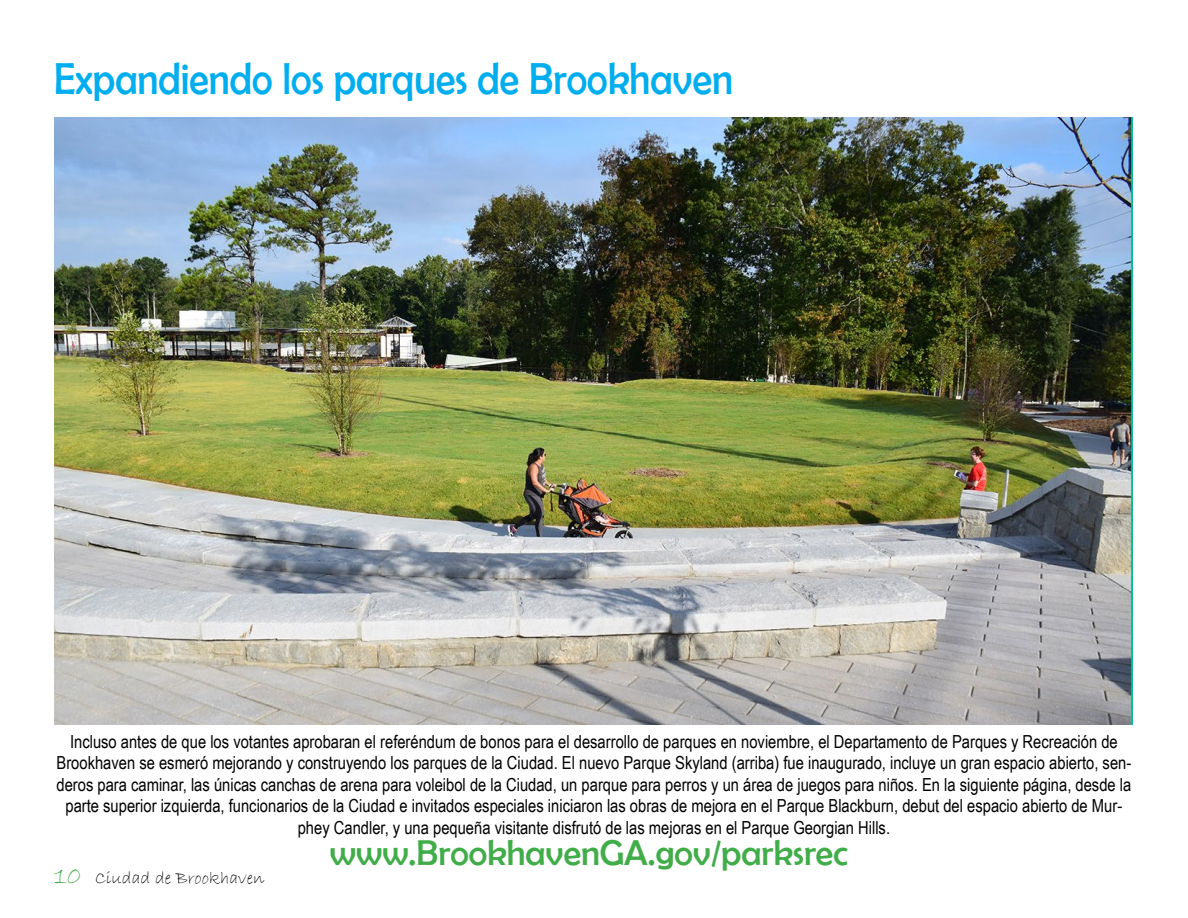
<style>
.page{position:relative;width:1188px;height:918px;background:#fff}
.page>*{position:absolute;margin:0;border:0;box-sizing:border-box;transform-origin:0 0}
.t1{font:45px "Berlin Sans FB";color:#00aeef;scale:.89 1}
.t2{font:36px "Berlin Sans FB";color:#41ad49}
.t3{font:18px/21.6px "Arial Narrow";color:#000;text-align:center}
.t4{font:18px "Bradley Hand ITC";color:#000}
.s1{font-size:27px;color:#41ad49}
</style>
<div class="page">
<img style="left:54px;top:118px;width:1079px;height:607px">
<h1 class="t1" style="left:54px;top:54px;width:765px">Expandiendo los parques de Brookhaven</h1>
<p class="t3" style="left:56px;top:730px;width:1077px">Incluso antes de que los votantes aprobaran el referéndum de bonos para el desarrollo de parques en noviembre, el Departamento de Parques y Recreación de Brookhaven se esmeró mejorando y construyendo los parques de la Ciudad. El nuevo Parque Skyland (arriba) fue inaugurado, incluye un gran espacio abierto, sen&shy;deros para caminar, las únicas canchas de arena para voleibol de la Ciudad, un parque para perros y un área de juegos para niños. En la siguiente página, desde la parte superior izquierda, funcionarios de la Ciudad e invitados especiales iniciaron las obras de mejora en el Parque Blackburn, debut del espacio abierto de Mur&shy;phey Candler, y una pequeña visitante disfrutó de las mejoras en el Parque Georgian Hills.</p>
<h2 class="t2" style="left:330px;top:833px;width:519px">www.BrookhavenGA.gov/parksrec</h2>
<p class="t4" style="left:54px;top:866px;width:212px"><span class="s1">10</span> Ciudad de Brookhaven</p>
</div>
